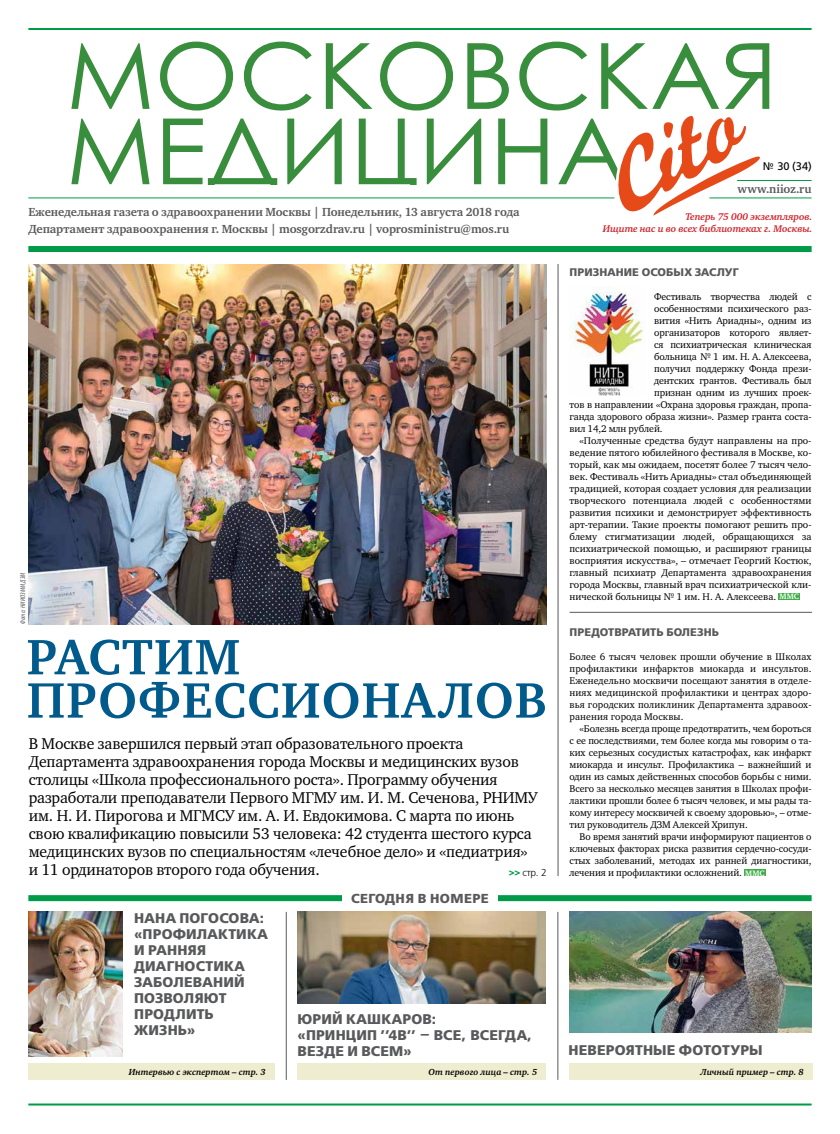
<style>
.page{position:relative;width:840px;height:1134px;background:#fff}
.page>*{position:absolute;margin:0;border:0;box-sizing:border-box;transform-origin:0 0}
.t1{font:91.4px "Century Gothic";color:#388e3c;scale:1.05 1}
.t2{font:700 51px/43.3px "Charter ITC";letter-spacing:.02em;color:#005b8c}
.t3{font:16px/18px "Charter ITC";letter-spacing:-.01em;color:#000}
.t4{font:700 14px/16px "Free Set";letter-spacing:.01em;color:#58595b}
.t5{font:700 13px "Free Set";letter-spacing:.03em;color:#58595b}
.t6{font:700 12px "Charter ITC";letter-spacing:-.005em;color:#58595b}
.t7{font:700 11px "Free Set";letter-spacing:.01em;color:#58595b}
.t8{font:11px "Free Set";color:#000}
.t9{font:10px/12px "Charter ITC";color:#000;text-align:justify}
.t10{font:italic 700 10px/12px "Charter ITC";letter-spacing:-.01em;color:#d2232a;text-align:right}
.t11{font:300 10px "Free Set";color:#000}
.t12{font:italic 700 9px "Charter ITC";color:#000}
.t13{font:italic condensed 7px "Myriad Pro";letter-spacing:.02em;color:#58595b}
.s1{font-weight:700;color:#009b49}
.s2{font-weight:700;font-size:8px;color:#fff}
</style>
<div class="page">
<hr style="left:28px;top:28px;width:783px;height:2px;background:#009b49">
<svg style="left:70px;top:116px;width:692px;height:100px"></svg>
<hr style="left:708px;top:193px;width:60px;height:2px;background:#388e3c">
<hr style="left:709px;top:197px;width:102px;height:1px;background:#009b49">
<hr style="left:736px;top:180px;width:75px;height:1px;background:#009b49">
<hr style="left:28px;top:197px;width:586px;height:1px;background:#009b49">
<div style="left:28px;top:246px;width:783px;height:6px;background:#009b49"></div>
<hr style="left:28px;top:1103px;width:783px;height:2px;background:#009b49">
<div style="left:28px;top:895px;width:783px;height:6px;background:#009b49"></div>
<div style="left:342px;top:888px;width:155px;height:19px;background:#fff"></div>
<hr style="left:557px;top:264px;width:1px;height:612px;background:#58595b">
<img style="left:29px;top:264px;width:517px;height:360px">
<div style="left:778px;top:593px;width:21px;height:7px;background:#41ad49"></div>
<div style="left:743px;top:869px;width:22px;height:7px;background:#41ad49"></div>
<hr style="left:569px;top:612px;width:242px;height:1px;background:#58595b">
<img style="left:569px;top:289px;width:74px;height:107px">
<img style="left:28px;top:912px;width:95px;height:144px">
<img style="left:297px;top:912px;width:248px;height:91px">
<div style="left:28px;top:1064px;width:246px;height:16px;background:#efedd0"></div>
<div style="left:297px;top:1064px;width:248px;height:16px;background:#efedd0"></div>
<div style="left:568px;top:1064px;width:244px;height:16px;background:#efedd0"></div>
<img style="left:569px;top:912px;width:242px;height:120px">
<hr style="left:557px;top:912px;width:1px;height:168px;background:#58595b">
<hr style="left:286px;top:912px;width:1px;height:168px;background:#58595b">
<h1 class="t1" style="left:66px;top:12px;width:679px">МОСКОВСКАЯ</h1>
<h1 class="t1" style="left:66px;top:87px;width:536px">МЕДИЦИНА</h1>
<p class="t6" style="left:28px;top:222px;width:482px">Департамент здравоохранения г. Москвы | mosgorzdrav.ru | voprosministru@mos.ru</p>
<p class="t8" style="left:762px;top:159px;width:51px">№ 30 (34)</p>
<p class="t6" style="left:737px;top:181px;width:76px">www.niioz.ru</p>
<p class="t6" style="left:28px;top:205px;width:492px">Еженедельная газета о здравоохранении Москвы | Понедельник, 13 августа 2018 года</p>
<p class="t10" style="left:602px;top:211px;width:211px">Теперь 75 000 экземпляров.<br>Ищите нас и во всех библиотеках г. Москвы.</p>
<p class="t13" style="left:19px;top:624px;width:53px;rotate:-90deg">Фото: НИИОЗММ ДЗМ</p>
<h2 class="t2" style="left:27px;top:636px;width:521px">Растим профессионалов</h2>
<p class="t3" style="left:29px;top:734px;width:510px">В Москве завершился первый этап образовательного проекта Департамента здравоохранения города Москвы и медицинских вузов столицы «Школа профессионального роста». Программу обучения разработали преподаватели Первого МГМУ им. И. М. Сеченова, РНИМУ им. Н. И. Пирогова и МГМСУ им. А. И. Евдокимова. С марта по июнь свою квалификацию повысили 53 человека: 42 студента шестого курса медицинских вузов по специальностям «лечебное дело» и «педиатрия» и 11 ординаторов второго года обучения.</p>
<p class="t11" style="left:508px;top:867px;width:39px"><span class="s1">&gt;&gt;</span> стр. 2</p>
<h3 class="t5" style="left:351px;top:890px;width:139px">Сегодня в номере</h3>
<p class="t7" style="left:569px;top:265px;width:170px">ПРИЗНАНИЕ ОСОБЫХ ЗАСЛУГ</p>
<p class="t9" style="left:653px;top:291px;width:159px">Фестиваль творчества людей с</p>
<p class="t9" style="left:653px;top:303px;width:159px">особенностями психического раз-</p>
<p class="t9" style="left:653px;top:315px;width:159px">вития «Нить Ариадны», одним из</p>
<p class="t9" style="left:653px;top:327px;width:159px">организаторов которого являет-</p>
<p class="t9" style="left:653px;top:339px;width:159px">ся психиатрическая клиническая</p>
<p class="t9" style="left:653px;top:351px;width:159px">больница № 1 им. Н. А. Алексеева,</p>
<p class="t9" style="left:653px;top:363px;width:159px">получил поддержку Фонда прези-</p>
<p class="t9" style="left:653px;top:375px;width:159px">дентских грантов. Фестиваль был</p>
<p class="t9" style="left:653px;top:387px;width:159px">признан одним из лучших проек-</p>
<p class="t9" style="left:569px;top:399px;width:243px">тов в направлении «Охрана здоровья граждан, пропа-</p>
<p class="t9" style="left:569px;top:411px;width:243px">ганда здорового образа жизни». Размер гранта соста-</p>
<p class="t9" style="left:569px;top:423px;width:95px">вил 14,2 млн рублей.</p>
<p class="t9" style="left:579px;top:435px;width:233px">«Полученные средства будут направлены на про-</p>
<p class="t9" style="left:569px;top:447px;width:243px">ведение пятого юбилейного фестиваля в Москве, ко-</p>
<p class="t9" style="left:569px;top:459px;width:243px">торый, как мы ожидаем, посетят более 7 тысяч чело-</p>
<p class="t9" style="left:569px;top:471px;width:243px">век. Фестиваль «Нить Ариадны» стал объединяющей</p>
<p class="t9" style="left:569px;top:483px;width:243px">традицией, которая создает условия для реализации</p>
<p class="t9" style="left:569px;top:495px;width:243px">творческого потенциала людей с особенностями</p>
<p class="t9" style="left:569px;top:507px;width:243px">развития психики и демонстрирует эффективность</p>
<p class="t9" style="left:569px;top:519px;width:243px">арт-терапии. Такие проекты помогают решить про-</p>
<p class="t9" style="left:569px;top:531px;width:243px">блему стигматизации людей, обращающихся за</p>
<p class="t9" style="left:569px;top:543px;width:243px">психиатрической помощью, и расширяют границы</p>
<p class="t9" style="left:569px;top:555px;width:243px">восприятия искусства», – отмечает Георгий Костюк,</p>
<p class="t9" style="left:569px;top:567px;width:243px">главный психиатр Департамента здравоохранения</p>
<p class="t9" style="left:569px;top:579px;width:243px">города Москвы, главный врач психиатрической кли-</p>
<p class="t9" style="left:569px;top:591px;width:231px">нической больницы № 1 им. Н. А. Алексеева. <span class="s2">MMC</span></p>
<p class="t7" style="left:569px;top:625px;width:17px">ПРЕДО</p>
<p class="t7" style="left:607px;top:625px;width:112px">ТВРАТИТЬ БОЛЕЗНЬ</p>
<p class="t9" style="left:569px;top:651px;width:243px">Более 6 тысяч человек прошли обучение в Школах профилактики инфарктов миокарда и инсультов.<br>Еженедельно москвичи посещают занятия в отделе&shy;ниях медицинской профилактики и центрах здоро&shy;вья городских поликлиник Департамента здравоох&shy;ранения города Москвы.</p>
<p class="t9" style="left:569px;top:723px;width:243px;text-indent:10px">«Болезнь всегда проще предотвратить, чем бороться с ее последствиями, тем более когда мы говорим о та&shy;ких серьезных сосудистых катастрофах, как инфаркт миокарда и инсульт. Профилактика – важнейший и один из самых действенных способов борьбы с ними.<br>Всего за несколько месяцев занятия в Школах профи&shy;лактики прошли более 6 тысяч человек, и мы рады та&shy;кому интересу москвичей к своему здоровью», – отме&shy;тил руководитель ДЗМ Алексей Хрипун.</p>
<p class="t9" style="left:569px;top:831px;width:243px;text-indent:10px">Во время занятий врачи информируют пациентов о ключевых факторах риска развития сердечно-сосуди&shy;стых заболеваний, методах их ранней диагностики, лечения и профилактики осложнений. <span class="s2">MMC</span></p>
<h3 class="t4" style="left:134px;top:910px;width:131px">нана погосова: «профила</h3>
<h3 class="t4" style="left:218px;top:926px;width:51px">кти ка</h3>
<h3 class="t4" style="left:134px;top:942px;width:73px">и ранняя диагности</h3>
<h3 class="t4" style="left:224px;top:958px;width:23px">ка</h3>
<h3 class="t4" style="left:134px;top:974px;width:112px;text-indent:28px">олеваний позволяют продлить жизнь»</h3>
<h3 class="t4" style="left:134px;top:974px;width:11px">заб</h3>
<h3 class="t4" style="left:297px;top:1011px;width:116px">ЮРИЙ КАШКАРОВ</h3>
<h3 class="t4" style="left:297px;top:1011px;width:237px;text-indent:134px">:<br>«Принцип ’’4В’’ – Все, Всегда,<br>Везде иВс</h3>
<h3 class="t4" style="left:380px;top:1043px;width:33px">ем»</h3>
<h3 class="t4" style="left:568px;top:1042px;width:194px">Невероятные фототуры</h3>
<p class="t12" style="left:129px;top:1066px;width:138px">Интервью с экспертом – стр. 3</p>
<p class="t12" style="left:428px;top:1066px;width:110px">От первого лица – стр. 5</p>
<p class="t12" style="left:700px;top:1066px;width:105px">Личный пример – стр. 8</p>
</div>
